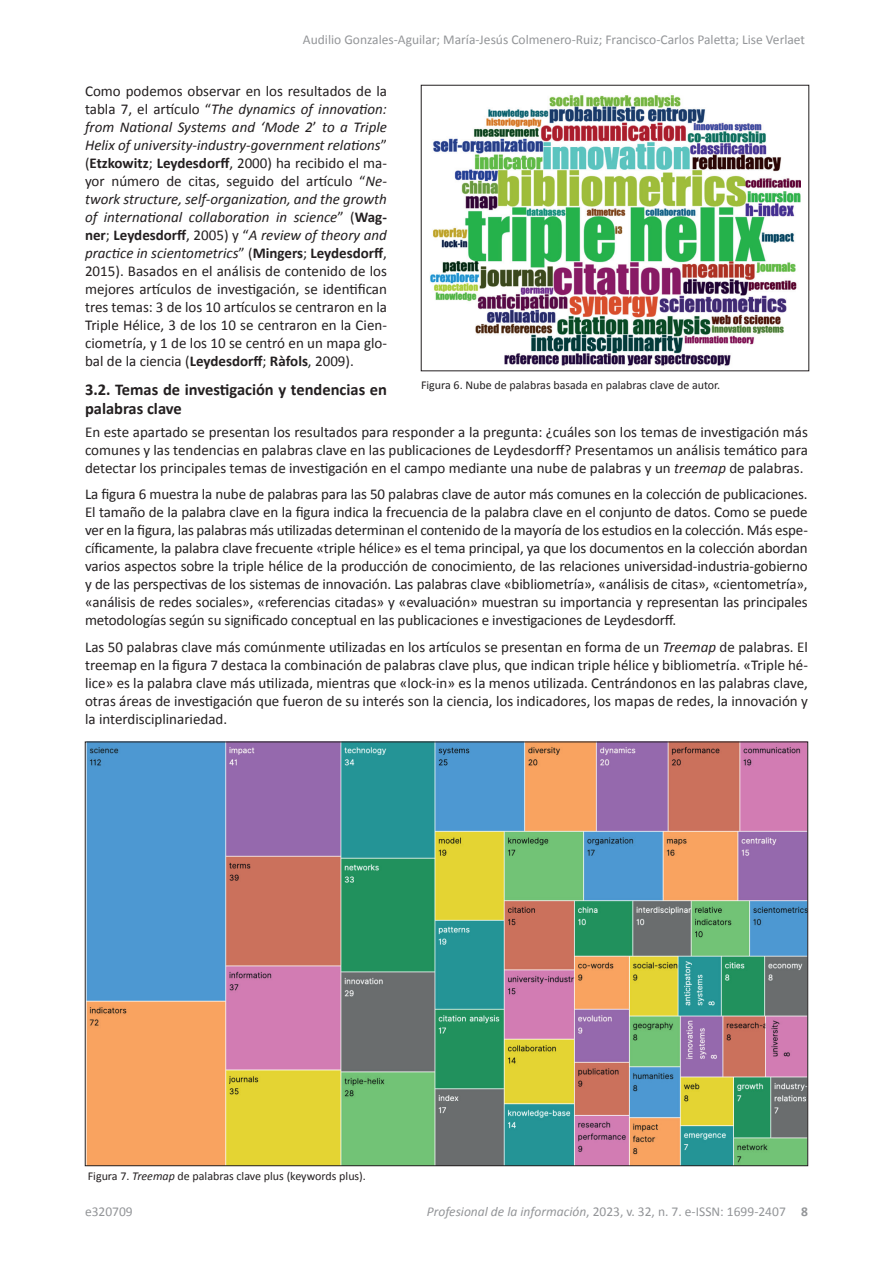
<style>
.page{position:relative;width:893px;height:1263px;background:#fff}
.page>*{position:absolute;margin:0;border:0;box-sizing:border-box;transform-origin:0 0}
.t1{font:700 16.5px/19.8px "Calibri";color:#231f20}
.t2{font:15px/18px "Calibri";color:#231f20;text-align:justify}
.t3{font:13.5px "Calibri";color:#939598}
.t4{font:12px "Calibri";color:#231f20}
.s1{font-style:italic}
.s2{font-weight:700}
</style>
<div class="page">
<img style="left:430px;top:95px;width:370px;height:271px">
<img style="left:87px;top:744px;width:719px;height:420px">
<p class="t3" style="left:303px;top:31px;width:504px">Audilio Gonzales-Aguilar; María-Jesús Colmenero-Ruiz; Francisco-Carlos Paletta; Lise Verlaet</p>
<p class="t2" style="left:85px;top:82px;width:303px">Como podemos observar en los resultados de la tabla 7, el artículo “<span class="s1">The dynamics of innovation: from National Systems and ‘Mode 2</span>’ <span class="s1">to a Triple Helix of university-industry-government relations</span>” (<span class="s2">Etzkowitz</span>; <span class="s2">Leydesdorff</span>, 2000) ha recibido el ma&shy;yor número de citas, seguido del artículo “<span class="s1">Ne&shy;twork structure, self-organization, and the growth of international collaboration in science</span>” (<span class="s2">Wag&shy;ner</span>; <span class="s2">Leydesdorff</span>, 2005) y “<span class="s1">A review of theory and practice in scientometrics</span>” (<span class="s2">Mingers</span>; <span class="s2">Leydesdorff</span>, 2015). Basados en el análisis de contenido de los mejores artículos de investigación, se identifican tres temas: 3 de los 10 artículos se centraron en la Triple Hélice, 3 de los 10 se centraron en la Cien&shy;ciometría, y 1 de los 10 se centró en un mapa glo&shy;bal de la ciencia (<span class="s2">Leydesdorff</span>; <span class="s2">Ràfols</span>, 2009).</p>
<p class="t1" style="left:85px;top:378px;width:303px">3.2. Temas de investigación y tendencias en palabras clave</p>
<p class="t2" style="left:85px;top:422px;width:724px">En este apartado se presentan los resultados para responder a la pregunta: ¿cuáles son los temas de investigación más comunes y las tendencias en palabras clave en las publicaciones de Leydesdorff? Presentamos un análisis temático para detectar los principales temas de investigación en el campo mediante una nube de palabras y un <span class="s1">treemap</span> de palabras.</p>
<p class="t2" style="left:85px;top:484px;width:724px">La figura 6 muestra la nube de palabras para las 50 palabras clave de autor más comunes en la colección de publicaciones.<br>El tamaño de la palabra clave en la figura indica la frecuencia de la palabra clave en el conjunto de datos. Como se puede ver en la figura, las palabras más utilizadas determinan el contenido de la mayoría de los estudios en la colección. Más espe&shy;cíficamente, la palabra clave frecuente «triple hélice» es el tema principal, ya que los documentos en la colección abordan varios aspectos sobre la triple hélice de la producción de conocimiento, de las relaciones universidad-industria-gobierno y de las perspectivas de los sistemas de innovación. Las palabras clave «bibliometría», «análisis de citas», «cientometría», «análisis de redes sociales», «referencias citadas» y «evaluación» muestran su importancia y representan las principales metodologías según su significado conceptual en las publicaciones e investigaciones de Leydesdorff.</p>
<p class="t2" style="left:85px;top:637px;width:724px">Las 50 palabras clave más comúnmente utilizadas en los artículos se presentan en forma de un <span class="s1">Treemap</span> de palabras. El treemap en la figura 7 destaca la combinación de palabras clave plus, que indican triple hélice y bibliometría. «Triple hé&shy;lice» es la palabra clave más utilizada, mientras que «lock-in» es la menos utilizada. Centrándonos en las palabras clave, otras áreas de investigación que fueron de su interés son la ciencia, los indicadores, los mapas de redes, la innovación y la interdisciplinariedad.</p>
<p class="t4" style="left:421px;top:377px;width:301px">Figura 6. Nube de palabras basada en palabras clave de autor.</p>
<p class="t4" style="left:88px;top:1169px;width:280px">Figura 7. <span class="s1">Treemap</span> de palabras clave plus (keywords plus).</p>
<p class="t3" style="left:85px;top:1203px;width:49px">e320709</p>
<p class="t3" style="left:427px;top:1203px;width:383px"><span class="s1">Profesional de la información</span>, 2023, v. 32, n. 7. e-ISSN: 1699-2407 <span class="s2">8</span></p>
</div>
